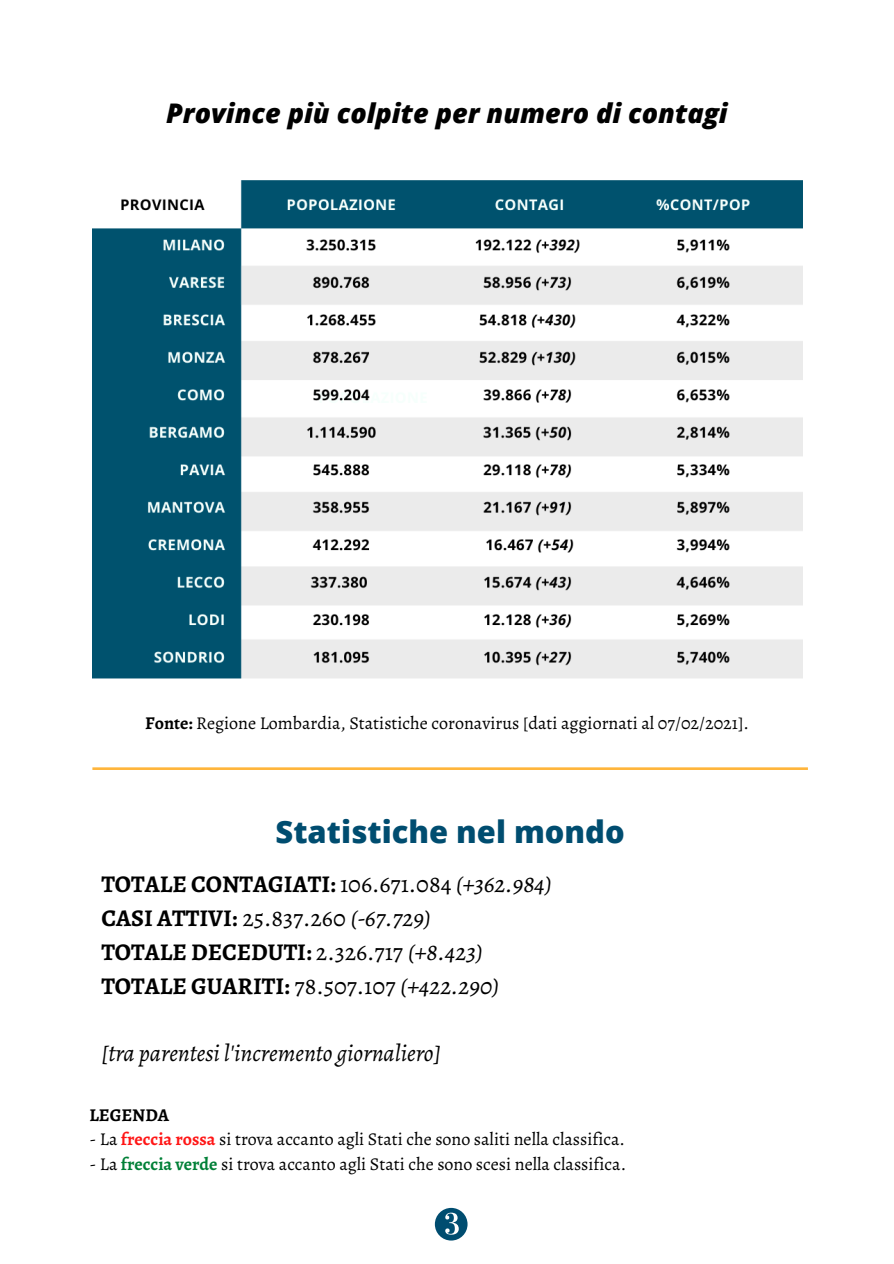
<style>
.page{position:relative;width:894px;height:1264px;background:#fff}
.page>*{position:absolute;margin:0;border:0;box-sizing:border-box;transform-origin:0 0}
.t1{font:800 30.9px "Open Sans";color:#004d70}
.t2{font:italic 800 27px "Open Sans";color:#000}
.t3{font:700 24px "Alegreya";color:#000}
.t4{font:italic 24px "Alegreya";color:#000}
.t5{font:18px "Alegreya";color:#000}
.t6{font:700 18px "Alegreya";color:#000}
.s1{font-weight:700}
.s2{font-weight:400}
.s3{font-weight:400;font-style:italic}
.s4{font-weight:700;color:#ff1616}
.s5{font-weight:700;color:#008037}
</style>
<div class="page">
<img style="left:92px;top:180px;width:710px;height:499px">
<svg style="left:92px;top:767px;width:715px;height:3px;background:#ffbe53"></svg>
<svg style="left:435px;top:1207px;width:32px;height:33px"></svg>
<p class="t2" style="left:166px;top:94px;width:563px">Province più colpite per numero di contagi</p>
<p class="t5" style="left:145px;top:711px;width:605px"><span class="s1">Fonte:</span> Regione Lombardia, Statistiche coronavirus [dati aggiornati al 07/02/2021].</p>
<p class="t1" style="left:275px;top:809px;width:350px">Statistiche nel mondo</p>
<p class="t3" style="left:101px;top:868px;width:452px">TOTALE CONTAGIATI: <span class="s2">106.671.084</span> <span class="s3">(+362.984)</span></p>
<p class="t3" style="left:101px;top:901px;width:331px">CASI ATTIVI: <span class="s2">25.837.260</span> <span class="s3">(-67.729)</span></p>
<p class="t3" style="left:101px;top:935px;width:383px">TOTALE DECEDUTI: <span class="s2">2.326.717</span> <span class="s3">(+8.423)</span></p>
<p class="t3" style="left:101px;top:969px;width:399px">TOTALE GUARITI: <span class="s2">78.507.107</span> <span class="s3">(+422.290)</span></p>
<p class="t4" style="left:101px;top:1036px;width:341px">[tra parentesi l'incremento giornaliero]</p>
<p class="t6" style="left:89px;top:1102px;width:81px">LEGENDA</p>
<p class="t5" style="left:89px;top:1127px;width:537px">- La <span class="s4">freccia rossa</span> si trova accanto agli Stati che sono saliti nella classifica.</p>
<p class="t5" style="left:89px;top:1151px;width:538px">- La <span class="s5">freccia verde</span> si trova accanto agli Stati che sono scesi nella classifica.</p>
</div>
